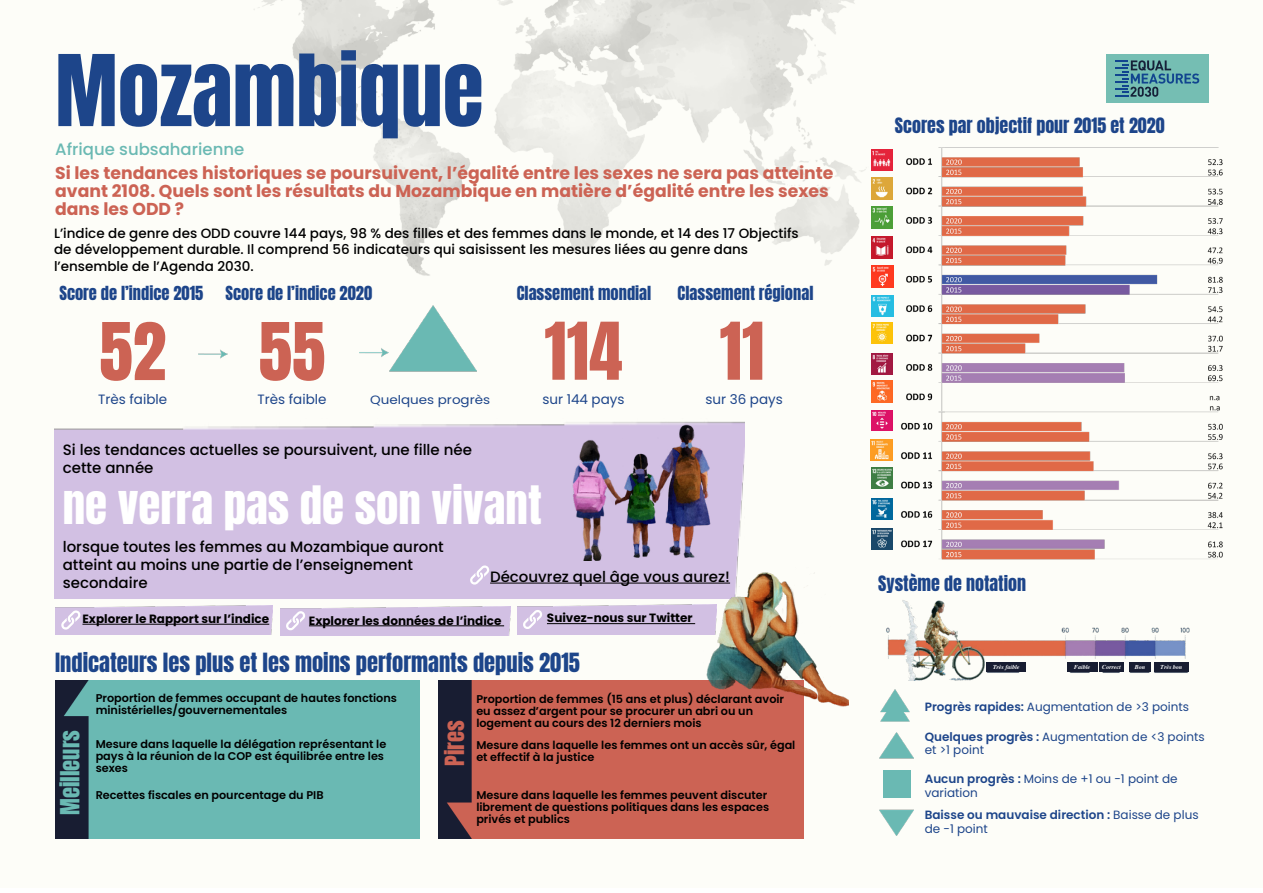
<style>
.page{position:relative;width:1263px;height:893px;background:#fff}
.page>*{position:absolute;margin:0;border:0;box-sizing:border-box;transform-origin:0 0}
.t1{font:84px "Anton";color:#1d458a}
.t2{font:67.5px "Anton";color:#cc6354}
.t3{font:45px "Anton";color:#fff}
.t4{font:22.5px "Anton";color:#1d458a}
.t5{font:22.5px "Anton";color:#6ab9b3}
.t6{font:22.5px "Anton";color:#cc6354}
.t7{font:18px "Anton";color:#1d458a}
.t8{font:700 17.25px/18px "Poppins";color:#cc6354}
.t9{font:16.5px "Anton";color:#1d458a}
.t10{font:500 16.5px "Poppins";color:#6ab9b3}
.t11{font:500 15px/18px "Poppins";color:#000}
.t12{font:500 13.5px/16.2px "Poppins";color:#000}
.t13{font:13.5px "Poppins";color:#1d458a}
.t14{font:12.15px "Poppins";color:#1d458a;scale:1.11 1}
.t15{font:12px/13.5px "Poppins";color:#1d458a}
.t16{font:700 12px "Poppins";color:#000}
.t17{font:600 12px/13.5px "Poppins";color:#1d458a}
.t18{font:600 11.25px/12px "Poppins";color:#000}
.t19{font:italic 700 6px "Times";color:#fff}
.s1{font-weight:600}
.s2{font-weight:400}
</style>
<div class="page">
<img style="left:55px;top:0;width:1164px;height:839px">
<div style="left:1106px;top:54px;width:103px;height:49px;background:#75beb3"></div>
<svg style="left:1115px;top:60px;width:84px;height:37px"></svg>
<img style="left:56px;top:680px;width:364px;height:159px">
<img style="left:878px;top:594px;width:331px;height:86px">
<img style="left:439px;top:680px;width:364px;height:159px">
<div style="left:54px;top:418px;width:690px;height:181px;background:#d2c0e3"></div>
<img style="left:389px;top:306px;width:87px;height:67px">
<hr style="left:490px;top:583px;width:240px;height:1px;background:#000">
<img style="left:198px;top:339px;width:30px;height:30px">
<img style="left:359px;top:337px;width:30px;height:30px">
<img style="left:56px;top:605px;width:217px;height:30px">
<hr style="left:82px;top:624px;width:187px;height:1px;background:#000">
<svg style="left:61px;top:610px;width:19px;height:20px"></svg>
<img style="left:281px;top:606px;width:229px;height:29px">
<svg style="left:286px;top:611px;width:20px;height:19px"></svg>
<img style="left:518px;top:605px;width:175px;height:29px">
<hr style="left:547px;top:623px;width:148px;height:1px;background:#000">
<svg style="left:523px;top:610px;width:20px;height:19px"></svg>
<img style="left:521px;top:421px;width:212px;height:139px">
<img style="left:693px;top:566px;width:155px;height:150px">
<img style="left:880px;top:809px;width:33px;height:26px">
<img style="left:878px;top:690px;width:34px;height:38px">
<img style="left:883px;top:770px;width:27px;height:28px">
<img style="left:879px;top:733px;width:34px;height:26px">
<hr style="left:309px;top:625px;width:195px;height:1px;background:#000">
<div style="left:986px;top:662px;width:40px;height:10px;background:#181d32"></div>
<div style="left:1067px;top:662px;width:30px;height:10px;background:#181d32"></div>
<div style="left:1099px;top:662px;width:25px;height:10px;background:#181d32"></div>
<div style="left:1129px;top:662px;width:22px;height:10px;background:#181d32"></div>
<div style="left:1154px;top:662px;width:34px;height:10px;background:#181d32"></div>
<img style="left:894px;top:148px;width:329px;height:433px">
<svg style="left:470px;top:565px;width:20px;height:20px"></svg>
<img style="left:871px;top:149px;width:22px;height:22px">
<img style="left:871px;top:178px;width:22px;height:21px">
<img style="left:871px;top:207px;width:22px;height:21px">
<img style="left:871px;top:236px;width:22px;height:22px">
<img style="left:871px;top:266px;width:22px;height:21px">
<img style="left:871px;top:295px;width:22px;height:22px">
<img style="left:871px;top:323px;width:21px;height:21px">
<img style="left:871px;top:353px;width:22px;height:22px">
<img style="left:871px;top:381px;width:22px;height:22px">
<img style="left:871px;top:411px;width:21px;height:19px">
<img style="left:871px;top:439px;width:21px;height:22px">
<img style="left:871px;top:468px;width:21px;height:21px">
<img style="left:871px;top:498px;width:21px;height:21px">
<img style="left:871px;top:528px;width:21px;height:21px">
<h1 class="t1" style="left:55px;top:48px;width:430px">Mozambique</h1>
<h3 class="t10" style="left:55px;top:139px;width:191px">Afrique subsaharienne</h3>
<h3 class="t8" style="left:55px;top:164px;width:780px">Si les tendances historiques se poursuivent, l’égalité entre les sexes ne sera pas atteinte avant 2108. Quels sont les résultats du Mozambique en matière d’égalité entre les sexes dans les ODD ?</h3>
<p class="t12" style="left:54px;top:225px;width:746px">L’indice de genre des ODD couvre 144 pays, 98 % des filles et des femmes dans le monde, et 14 des 17 Objectifs de développement durable. Il comprend 56 indicateurs qui saisissent les mesures liées au genre dans l’ensemble de l’Agenda 2030.</p>
<h3 class="t9" style="left:59px;top:285px;width:145px">Score de l’indice 2015</h3>
<h3 class="t9" style="left:226px;top:285px;width:148px">Score de l’indice 2020</h3>
<h3 class="t9" style="left:517px;top:285px;width:136px">Classement mondial</h3>
<h3 class="t9" style="left:678px;top:285px;width:137px">Classement régional</h3>
<h2 class="t2" style="left:99px;top:317px;width:68px">52</h2>
<h2 class="t2" style="left:259px;top:317px;width:68px">55</h2>
<h2 class="t2" style="left:544px;top:317px;width:80px">114</h2>
<h2 class="t2" style="left:720px;top:317px;width:46px">11</h2>
<p class="t13" style="left:98px;top:392px;width:71px">Très faible</p>
<p class="t13" style="left:257px;top:392px;width:71px">Très faible</p>
<p class="t14" style="left:370px;top:392px;width:110px">Quelques progrès</p>
<p class="t13" style="left:542px;top:392px;width:84px">sur 144 pays</p>
<p class="t13" style="left:705px;top:392px;width:79px">sur 36 pays</p>
<h3 class="t11" style="left:63px;top:441px;width:411px">Si les tendances actuelles se poursuivent, une fille née cette année</h3>
<h3 class="t3" style="left:63px;top:482px;width:480px">ne verra pas de son vivant</h3>
<h3 class="t11" style="left:63px;top:538px;width:382px">lorsque toutes les femmes au Mozambique auront atteint au moins une partie de l’enseignement secondaire</h3>
<h3 class="t11" style="left:490px;top:567px;width:241px">Découvrez quel âge vous aurez!</h3>
<p class="t16" style="left:82px;top:612px;width:188px">Explorer le Rapport sur l’indice</p>
<p class="t16" style="left:547px;top:611px;width:147px">Suivez-nous sur Twitter</p>
<p class="t16" style="left:309px;top:613px;width:194px">Explorer les données de l’indice</p>
<h3 class="t4" style="left:55px;top:651px;width:526px">Indicateurs les plus et les moins performants depuis 2015</h3>
<h3 class="t5" style="left:59px;top:815px;width:87px;rotate:-90deg">Meilleurs</h3>
<p class="t18" style="left:96px;top:692px;width:303px">Proportion de femmes occupant de hautes fonctions ministérielles/gouvernementales</p>
<p class="t18" style="left:476px;top:693px;width:309px">Proportion de femmes (15 ans et plus) déclarant avoir eu assez d’argent pour se procurer un abri ou un logement au cours des 12 derniers mois</p>
<p class="t18" style="left:96px;top:738px;width:292px">Mesure dans laquelle la délégation représentant le pays à la réunion de la COP est équilibrée entre les sexes</p>
<p class="t18" style="left:476px;top:739px;width:321px">Mesure dans laquelle les femmes ont un accès sûr, égal et effectif à la justice</p>
<p class="t18" style="left:96px;top:789px;width:229px">Recettes fiscales en pourcentage du PIB</p>
<p class="t18" style="left:476px;top:789px;width:294px">Mesure dans laquelle les femmes peuvent discuter librement de questions politiques dans les espaces privés et publics</p>
<h3 class="t6" style="left:443px;top:766px;width:47px;rotate:-90deg">Pires</h3>
<h3 class="t7" style="left:895px;top:116px;width:271px">Scores par objectif pour 2015 et 2020</h3>
<h3 class="t7" style="left:878px;top:575px;width:149px">Système de notation</h3>
<p class="t19" style="left:993px;top:661px;width:28px">Très faible</p>
<p class="t19" style="left:1074px;top:661px;width:18px">Faible</p>
<p class="t19" style="left:1102px;top:661px;width:20px">Correct</p>
<p class="t19" style="left:1135px;top:661px;width:12px">Bon</p>
<p class="t19" style="left:1161px;top:661px;width:23px">Très bon</p>
<p class="t15" style="left:925px;top:700px;width:266px"><span class="s1">Progrès rapides:</span> Augmentation de &gt;3 points</p>
<p class="t15" style="left:925px;top:730px;width:281px"><span class="s1">Quelques progrès :</span> Augmentation de &lt;3 points et &gt;1 point</p>
<p class="t15" style="left:925px;top:772px;width:254px"><span class="s1">Aucun progrès :</span> Moins de +1 ou -1 point de variation</p>
<p class="t17" style="left:925px;top:808px;width:275px">Baisse ou mauvaise direction : <span class="s2">Baisse de plus de -1 point</span></p>
</div>
